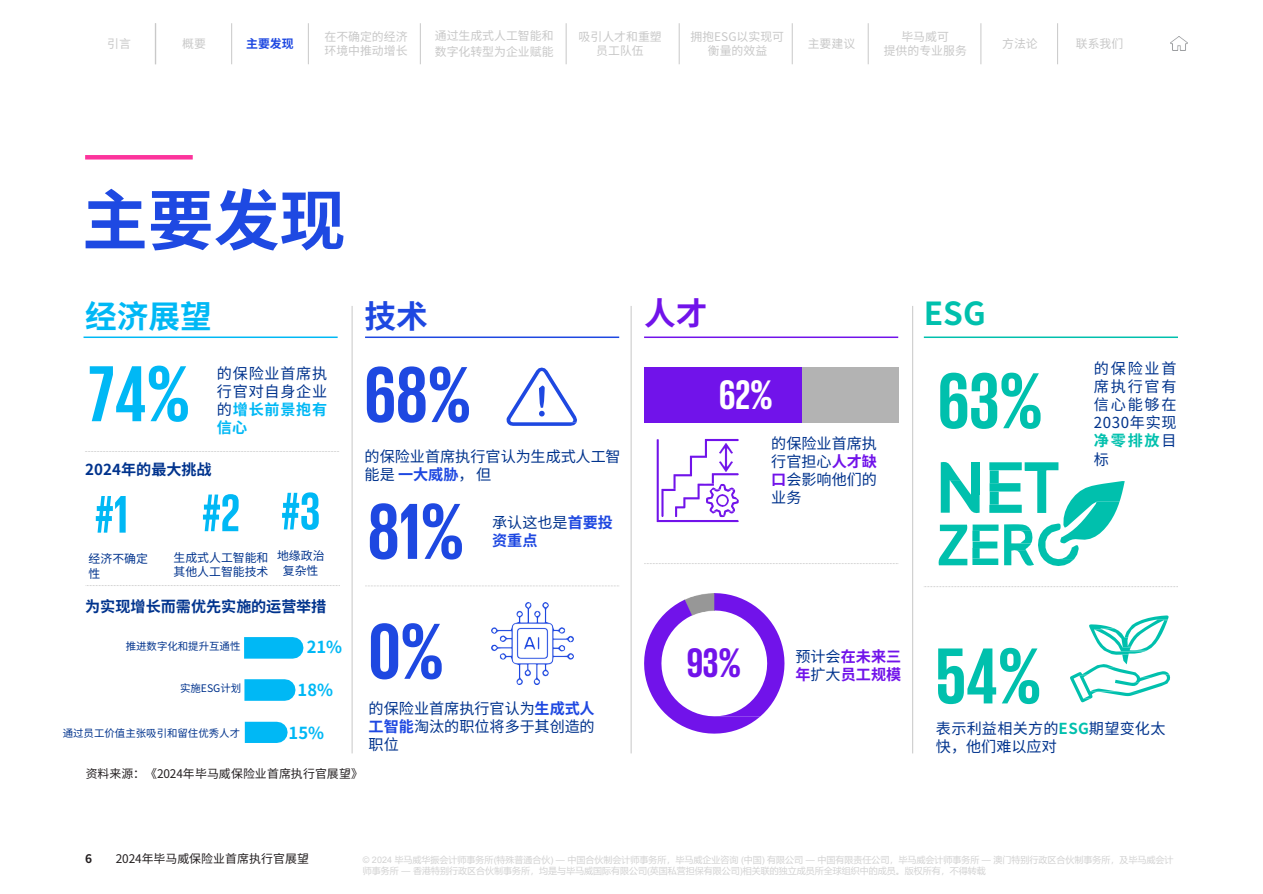
<style>
.page{position:relative;width:1263px;height:894px;background:#fff}
.page>*{position:absolute;margin:0;border:0;box-sizing:border-box;transform-origin:0 0}
.t1{font:700 81px "KPMG";color:#1e48e1}
.t2{font:700 81px "KPMG";color:#00c0ad}
.t3{font:700 81px "KPMG";color:#00b8f5}
.t4{font:700 65.85px "Noto Sans CJ Ksc";color:#1e49e2}
.t5{font:700 54px "KPMG";color:#00b8f5}
.t6{font:700 42.15px "KPMG";color:#7113ea}
.t7{font:700 42.15px "KPMG";color:#fff}
.t8{font:700 31.65px "Noto Sans CJ Ksc";color:#00b8f5}
.t9{font:700 31.65px "Noto Sans CJ Ksc";color:#00c0ad}
.t10{font:700 31.65px "Noto Sans CJ Ksc";color:#1e48e1}
.t11{font:700 31.65px "Noto Sans CJ Ksc";color:#7113ea}
.t12{font:700 16.5px "Noto Sans CJ Ksc";color:#00b8f5}
.t13{font:15.15px/18px "Noto Sans CJ Ksc";color:#00338d;text-align:justify}
.t14{font:15.15px/18px "Noto Sans CJ Ksc";letter-spacing:.12em;color:#00338c;text-align:justify}
.t15{font:700 15.15px "Noto Sans CJ Ksc";color:#00338d}
.t16{font:700 15.15px "Noto Sans CJ Ksc";color:#7113ea}
.t17{font:700 15.15px/18px "Noto Sans CJ Ksc";color:#1e48e1}
.t18{font:11.85px/14.4px "Noto Sans CJ Ksc";color:#c8c8c8;text-align:center}
.t19{font:11.85px "Noto Sans CJ Ksc";color:#231f20}
.t20{font:11.85px/14.4px "Noto Sans CJ Ksc";color:#00338d}
.t21{font:700 11.85px "Noto Sans CJ Ksc";color:#1e48e1}
.t22{font:700 11.85px "Noto Sans CJ Ksc";color:#231f20}
.t23{font:10.5px "Noto Sans CJ Ksc";color:#00338d}
.t24{font:9px "Microsoft Ya Hei";color:#d2d2d2}
.t25{font:9px "Arial";color:#d2d2d2}
.s1{color:#00338d}
.s2{font-weight:700;color:#00c0ad}
.s3{font-weight:700;color:#00b8f5}
.s4{font-weight:700;color:#1e48e1}
.s5{font-weight:700;color:#7113ea}
.s6{font-weight:400;color:#00338d}
.s7{font-family:"Arial"}
</style>
<div class="page">
<hr style="left:85px;top:155px;width:108px;height:4px;background:#fc349c">
<hr style="left:352px;top:306px;width:1px;height:447px;background:#c8c8c8">
<hr style="left:631px;top:306px;width:1px;height:447px;background:#c8c8c8">
<hr style="left:912px;top:306px;width:1px;height:447px;background:#c8c8c8">
<svg style="left:85px;top:451px;width:254px;height:1px"></svg>
<svg style="left:244px;top:637px;width:59px;height:21px"></svg>
<svg style="left:244px;top:679px;width:52px;height:21px"></svg>
<svg style="left:245px;top:721px;width:43px;height:21px"></svg>
<svg style="left:86px;top:585px;width:254px;height:1px"></svg>
<svg style="left:365px;top:585px;width:254px;height:1px"></svg>
<svg style="left:644px;top:563px;width:254px;height:1px"></svg>
<svg style="left:924px;top:586px;width:254px;height:1px"></svg>
<div style="left:802px;top:367px;width:96px;height:56px;background:#b3b3b3"></div>
<div style="left:644px;top:367px;width:158px;height:56px;background:#7113ea"></div>
<svg style="left:1070px;top:615px;width:100px;height:87px"></svg>
<svg style="left:941px;top:462px;width:39px;height:51px"></svg>
<div style="left:971px;top:462px;width:9px;height:32px;background:#00c0ad"></div>
<div style="left:989px;top:504px;width:33px;height:8px;background:#00c0ad"></div>
<div style="left:990px;top:491px;width:9px;height:13px;background:#00c0ad"></div>
<div style="left:989px;top:483px;width:31px;height:8px;background:#00c0ad"></div>
<div style="left:990px;top:470px;width:9px;height:13px;background:#00c0ad"></div>
<div style="left:989px;top:462px;width:33px;height:8px;background:#00c0ad"></div>
<div style="left:1037px;top:470px;width:9px;height:42px;background:#00c0ad"></div>
<svg style="left:1025px;top:470px;width:12px;height:1px"></svg>
<div style="left:1025px;top:462px;width:33px;height:8px;background:#00c0ad"></div>
<div style="left:972px;top:558px;width:26px;height:6px;background:#00c0ad"></div>
<div style="left:972px;top:548px;width:8px;height:10px;background:#00c0ad"></div>
<div style="left:973px;top:541px;width:24px;height:7px;background:#00c0ad"></div>
<div style="left:972px;top:530px;width:8px;height:11px;background:#00c0ad"></div>
<div style="left:973px;top:524px;width:25px;height:6px;background:#00c0ad"></div>
<svg style="left:939px;top:524px;width:28px;height:41px"></svg>
<svg style="left:1004px;top:481px;width:121px;height:85px"></svg>
<img style="left:491px;top:602px;width:83px;height:82px">
<svg style="left:657px;top:438px;width:82px;height:84px"></svg>
<svg style="left:507px;top:367px;width:70px;height:58px"></svg>
<hr style="left:84px;top:336px;width:254px;height:2px;background:#00b8f5">
<hr style="left:365px;top:336px;width:254px;height:2px;background:#1e48e1">
<hr style="left:644px;top:336px;width:254px;height:2px;background:#7113ea">
<hr style="left:924px;top:336px;width:254px;height:2px;background:#00c0ad">
<svg style="left:644px;top:593px;width:140px;height:140px"></svg>
<img style="left:1171px;top:36px;width:16px;height:15px">
<hr style="left:981px;top:23px;width:1px;height:41px;background:#c8c8c8">
<hr style="left:868px;top:23px;width:1px;height:41px;background:#c8c8c8">
<hr style="left:792px;top:23px;width:1px;height:41px;background:#c8c8c8">
<hr style="left:679px;top:23px;width:1px;height:41px;background:#c8c8c8">
<hr style="left:566px;top:23px;width:1px;height:41px;background:#c8c8c8">
<hr style="left:420px;top:23px;width:1px;height:41px;background:#c8c8c8">
<hr style="left:308px;top:23px;width:1px;height:41px;background:#c8c8c8">
<hr style="left:231px;top:23px;width:1px;height:41px;background:#c8c8c8">
<hr style="left:155px;top:23px;width:1px;height:41px;background:#c8c8c8">
<hr style="left:1057px;top:23px;width:1px;height:41px;background:#c8c8c8">
<h3 class="t18" style="left:435px;top:28px;width:120px;line-height:16.2px;text-align:left">通过生成式人工智能和数字化转型为企业赋能</h3>
<h3 class="t18" style="left:324px;top:30px;width:85px;text-align:left">在不确定的经济环境中推动增长</h3>
<h3 class="t18" style="left:691px;top:30px;width:95px">拥抱ESG以实现可衡量的效益</h3>
<h3 class="t18" style="left:579px;top:30px;width:85px">吸引人才和重塑员工队伍</h3>
<h3 class="t18" style="left:884px;top:30px;width:85px">毕马威可<br>提供的专业服务</h3>
<h3 class="t18" style="left:182px;top:37px;width:25px">概要</h3>
<h3 class="t21" style="left:246px;top:37px;width:49px">主要发现</h3>
<h3 class="t18" style="left:1076px;top:37px;width:49px">联系我们</h3>
<h3 class="t18" style="left:107px;top:37px;width:25px">引言</h3>
<h3 class="t18" style="left:1002px;top:37px;width:37px">方法论</h3>
<h3 class="t18" style="left:808px;top:37px;width:49px">主要建议</h3>
<h2 class="t4" style="left:82px;top:183px;width:265px">主要发现</h2>
<h3 class="t8" style="left:85px;top:298px;width:128px">经济展望</h3>
<h3 class="t10" style="left:365px;top:298px;width:65px">技术</h3>
<h3 class="t11" style="left:644px;top:296px;width:65px">人才</h3>
<h3 class="t9" style="left:924px;top:296px;width:63px">ESG</h3>
<h1 class="t3" style="left:89px;top:353px;width:103px">74%</h1>
<h3 class="t14" style="left:1094px;top:360px;width:84px"><span class="s1">的保险业首席执行官</span>有信心能够在2030年实现<span class="s2">净零排放</span><span class="s1">目标</span></h3>
<h3 class="t13" style="left:217px;top:364px;width:112px">的保险业首席执行官对自身企业的<span class="s3">增长前景抱有信心</span></h3>
<h1 class="t1" style="left:365px;top:354px;width:108px">68%</h1>
<h3 class="t13" style="left:365px;top:447px;width:257px">的保险业首席执行官认为生成式人工智能是<span class="s4">一大威胁</span>，但</h3>
<h1 class="t2" style="left:938px;top:360px;width:106px">63%</h1>
<h3 class="t7" style="left:719px;top:374px;width:55px">62%</h3>
<h3 class="t13" style="left:771px;top:435px;width:107px">的保险业首席执行官担心<span class="s5">人才缺口</span>会影响他们的业务</h3>
<h3 class="t15" style="left:85px;top:461px;width:128px">2024年的最大挑战</h3>
<h3 class="t5" style="left:95px;top:487px;width:35px">#1</h3>
<h3 class="t20" style="left:89px;top:551px;width:61px">经济不确定性</h3>
<h3 class="t5" style="left:281px;top:484px;width:41px">#3</h3>
<h3 class="t20" style="left:277px;top:548px;width:49px;text-align:center">地缘政治复杂性</h3>
<h3 class="t5" style="left:202px;top:485px;width:40px">#2</h3>
<h3 class="t20" style="left:173px;top:550px;width:97px">生成式人工智能和其他人工智能技术</h3>
<h1 class="t1" style="left:368px;top:490px;width:98px">81%</h1>
<h3 class="t17" style="left:492px;top:513px;width:122px"><span class="s6">承认这也是</span>首要投资重点</h3>
<h3 class="t15" style="left:85px;top:598px;width:243px">为实现增长而需优先实施的运营举措</h3>
<p class="t23" style="left:126px;top:639px;width:116px">推进数字化和提升互通性</p>
<h3 class="t12" style="left:307px;top:637px;width:37px">21%</h3>
<p class="t23" style="left:180px;top:682px;width:63px">实施ESG计划</p>
<h3 class="t12" style="left:298px;top:680px;width:37px">18%</h3>
<p class="t23" style="left:63px;top:726px;width:179px">通过员工价值主张吸引和留住优秀人才</p>
<h3 class="t12" style="left:289px;top:723px;width:37px">15%</h3>
<h3 class="t19" style="left:86px;top:767px;width:279px">资料来源：《2024年毕马威保险业首席执行官展望》</h3>
<h1 class="t1" style="left:369px;top:610px;width:77px">0%</h1>
<h3 class="t13" style="left:369px;top:700px;width:228px">的保险业首席执行官认为<span class="s4">生成式人工智能</span>淘汰的职位将多于其创造的职位</h3>
<h3 class="t6" style="left:687px;top:641px;width:56px">93%</h3>
<h3 class="t16" style="left:795px;top:647px;width:107px"><span class="s6">预计会</span>在未来三</h3>
<h3 class="t16" style="left:795px;top:665px;width:107px">年<span class="s6">扩大</span>员工规模</h3>
<h1 class="t2" style="left:935px;top:635px;width:107px">54%</h1>
<h3 class="t13" style="left:936px;top:719px;width:231px">表示利益相关方的<span class="s2">ESG</span>期望变化太快，他们难以应对</h3>
<h3 class="t22" style="left:85px;top:851px;width:8px">6</h3>
<h3 class="t19" style="left:116px;top:851px;width:195px">2024年毕马威保险业首席执行官展望</h3>
<p class="t24" style="left:363px;top:853px;width:812px"><span class="s7">© 2024</span> 毕马威华振会计师事务所特殊普通合伙<span class="s7">) —</span> 中国合伙制会计师事务所，毕马威企业咨询 中国有限公司 <span class="s7">—</span> 中国有限责任公司，毕马威会计师事务所 <span class="s7">—</span> 澳门特别行政区合伙制事务所，及毕马威会计</p>
<p class="t25" style="left:494px;top:853px;width:4px">(</p>
<p class="t25" style="left:741px;top:853px;width:4px">(</p>
<p class="t25" style="left:762px;top:853px;width:4px">)</p>
<p class="t24" style="left:363px;top:864px;width:624px">师事务所 <span class="s7">—</span> 香港特别行政区合伙制事务所，均是与毕马威国际有限公司英国私营担保有限公司相关联的独立成员所全球组织中的成员。版权所有，不得转载</p>
<p class="t25" style="left:647px;top:864px;width:4px">(</p>
<p class="t25" style="left:740px;top:864px;width:4px">)</p>
</div>
